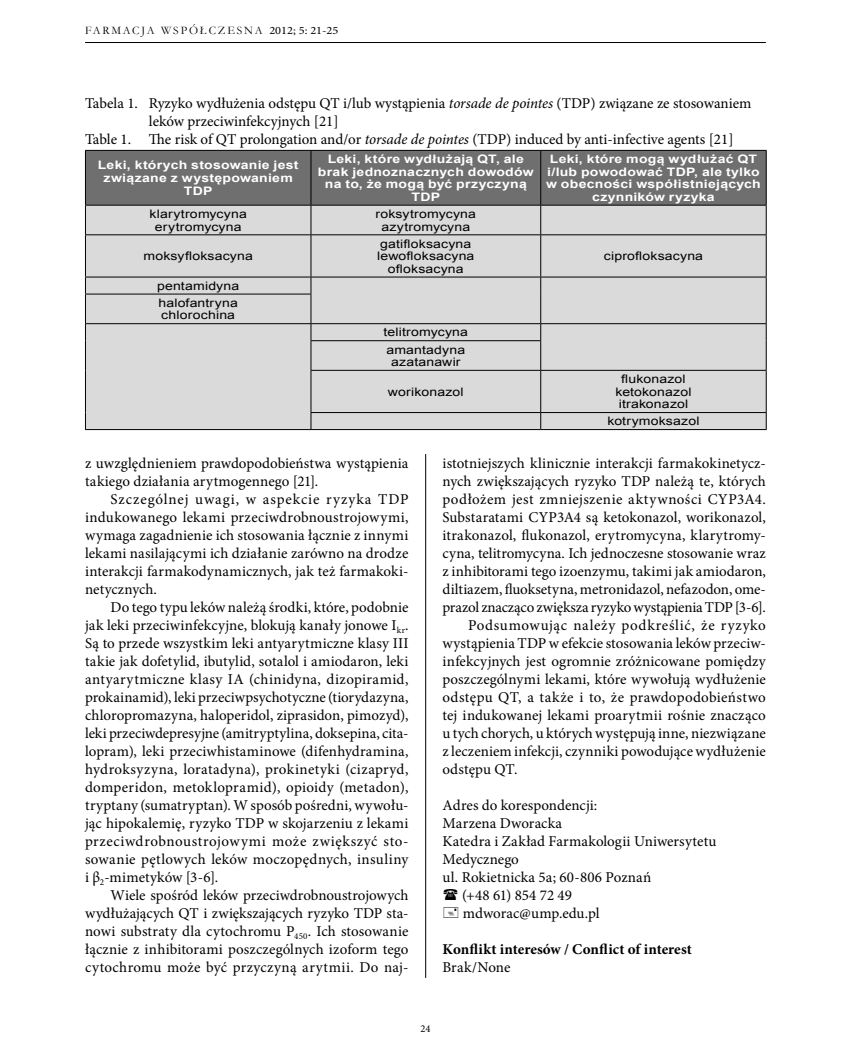
<style>
.page{position:relative;width:851px;height:1063px;background:#fff}
.page>*{position:absolute;margin:0;border:0;box-sizing:border-box;transform-origin:0 0}
.t1{font:15px/18px "Minion Pro";letter-spacing:.005em;color:#000;text-align:justify}
.t2{font:15px "Minion Pro";letter-spacing:.03em;color:#000}
.t3{font:15px "Minion Pro";letter-spacing:.025em;color:#000}
.t4{font:15px "Minion Pro";letter-spacing:.045em;color:#000}
.t5{font:700 15px "Minion Pro";color:#000}
.t6{font:11.7px/12.6px "Arial";letter-spacing:.015em;color:#000;text-align:center;scale:1.2 1}
.t7{font:700 11.7px/12.6px "Arial";letter-spacing:.02em;color:#fff;text-align:center;scale:1.2 1}
.t8{font:11.55px "Garamond";letter-spacing:.16em;color:#000}
.t9{font:10.5px "Minion Pro";color:#000}
.s1{font-family:"Minion Pro";font-size:11.25px}
.s2{font-style:italic}
</style>
<div class="page">
<hr style="left:425px;top:85px;width:1px;height:893px;background:#000">
<hr style="left:85px;top:42px;width:680px;height:1px;background:#000">
<div style="left:85px;top:85px;width:680px;height:368px;background:#fff"></div>
<div style="left:86px;top:151px;width:679px;height:54px;background:#706f6f"></div>
<div style="left:86px;top:206px;width:679px;height:223px;background:#dadada"></div>
<hr style="left:85px;top:150px;width:226px;height:1px;background:#000">
<hr style="left:85px;top:151px;width:1px;height:54px;background:#000">
<hr style="left:311px;top:150px;width:229px;height:1px;background:#000">
<hr style="left:310px;top:151px;width:1px;height:54px;background:#000">
<hr style="left:540px;top:150px;width:226px;height:1px;background:#000">
<hr style="left:540px;top:151px;width:1px;height:54px;background:#000">
<hr style="left:765px;top:151px;width:1px;height:54px;background:#000">
<hr style="left:85px;top:205px;width:226px;height:1px;background:#000">
<svg style="left:85px;top:206px;width:1px;height:28px"></svg>
<hr style="left:311px;top:205px;width:229px;height:1px;background:#000">
<svg style="left:310px;top:206px;width:1px;height:28px"></svg>
<hr style="left:540px;top:205px;width:226px;height:1px;background:#000">
<svg style="left:540px;top:206px;width:1px;height:28px"></svg>
<svg style="left:765px;top:206px;width:1px;height:28px"></svg>
<hr style="left:85px;top:234px;width:226px;height:1px;background:#000">
<hr style="left:85px;top:235px;width:1px;height:42px;background:#000">
<hr style="left:311px;top:234px;width:229px;height:1px;background:#000">
<hr style="left:310px;top:235px;width:1px;height:42px;background:#000">
<hr style="left:540px;top:234px;width:226px;height:1px;background:#000">
<hr style="left:540px;top:235px;width:1px;height:42px;background:#000">
<hr style="left:765px;top:235px;width:1px;height:42px;background:#000">
<hr style="left:85px;top:277px;width:226px;height:1px;background:#000">
<hr style="left:311px;top:277px;width:229px;height:1px;background:#000">
<hr style="left:540px;top:277px;width:226px;height:1px;background:#000">
<hr style="left:85px;top:294px;width:226px;height:1px;background:#000">
<hr style="left:85px;top:323px;width:226px;height:1px;background:#000">
<hr style="left:311px;top:323px;width:229px;height:1px;background:#000">
<hr style="left:540px;top:323px;width:226px;height:1px;background:#000">
<svg style="left:85px;top:277px;width:1px;height:93px"></svg>
<hr style="left:310px;top:340px;width:231px;height:1px;background:#000">
<svg style="left:310px;top:277px;width:1px;height:93px"></svg>
<svg style="left:540px;top:277px;width:1px;height:93px"></svg>
<svg style="left:765px;top:277px;width:1px;height:93px"></svg>
<hr style="left:85px;top:370px;width:1px;height:43px;background:#000">
<hr style="left:310px;top:370px;width:230px;height:1px;background:#000">
<hr style="left:310px;top:371px;width:1px;height:41px;background:#000">
<hr style="left:540px;top:370px;width:226px;height:1px;background:#000">
<hr style="left:540px;top:371px;width:1px;height:41px;background:#000">
<hr style="left:765px;top:371px;width:1px;height:41px;background:#000">
<svg style="left:85px;top:413px;width:1px;height:16px"></svg>
<hr style="left:310px;top:412px;width:230px;height:1px;background:#000">
<svg style="left:310px;top:413px;width:1px;height:16px"></svg>
<hr style="left:540px;top:412px;width:226px;height:1px;background:#000">
<svg style="left:540px;top:413px;width:1px;height:16px"></svg>
<svg style="left:765px;top:413px;width:1px;height:16px"></svg>
<hr style="left:85px;top:429px;width:226px;height:1px;background:#000">
<hr style="left:311px;top:429px;width:229px;height:1px;background:#000">
<hr style="left:540px;top:429px;width:226px;height:1px;background:#000">
<p class="t8" style="left:85px;top:22px;width:255px">FARMACJA WSPÓŁCZESNA <span class="s1">2012; 5: 21-25</span></p>
<p class="t1" style="left:85px;top:94px;width:667px">Tabela 1. Ryzyko wydłużenia odstępu QT i/lub wystąpienia <span class="s2">torsade de pointes</span> (TDP) związane ze stosowaniem</p>
<p class="t1" style="left:149px;top:112px;width:191px">leków przeciwinfekcyjnych [21]</p>
<p class="t1" style="left:85px;top:130px;width:650px">Table 1. The risk of QT prolongation and/or <span class="s2">torsade de pointes</span> (TDP) induced by anti-infective agents [21]</p>
<p class="t7" style="left:98px;top:159px;width:169px">Leki, których stosowanie jest związane z występowaniem<br>TDP</p>
<p class="t7" style="left:318px;top:153px;width:181px">Leki, które wydłużają QT, ale brak jednoznacznych dowodów na to, że mogą być przyczyną<br>TDP</p>
<p class="t7" style="left:546px;top:153px;width:180px">Leki, które mogą wydłużać QT i/lub powodować TDP, ale tylko w obecności współistniejących czynników ryzyka</p>
<p class="t6" style="left:149px;top:208px;width:83px">klarytromycyna erytromycyna</p>
<p class="t6" style="left:375px;top:208px;width:85px">roksytromycyna azytromycyna</p>
<p class="t6" style="left:143px;top:250px;width:93px">moksyfloksacyna</p>
<p class="t6" style="left:377px;top:237px;width:82px">gatifloksacyna lewofloksacyna ofloksacyna</p>
<p class="t6" style="left:603px;top:250px;width:84px">ciprofloksacyna</p>
<p class="t6" style="left:157px;top:277px;width:70px;line-height:17px;text-align:left">pentamidyna halofantryna</p>
<p class="t6" style="left:161px;top:309px;width:63px">chlorochina</p>
<p class="t6" style="left:383px;top:324px;width:72px;line-height:17px;text-align:left">telitromycyna amantadyna</p>
<p class="t6" style="left:391px;top:356px;width:59px">azatanawir</p>
<p class="t6" style="left:388px;top:385px;width:65px">worikonazol</p>
<p class="t6" style="left:615px;top:373px;width:65px">flukonazol ketokonazol itrakonazol</p>
<p class="t6" style="left:607px;top:415px;width:78px">kotrymoksazol</p>
<p class="t1" style="left:85px;top:454px;width:325px">z uwzględnieniem prawdopodobieństwa wystąpienia takiego działania arytmogennego [21].</p>
<p class="t1" style="left:85px;top:490px;width:325px;text-indent:26px">Szczególnej uwagi, w aspekcie ryzyka TDP indukowanego lekami przeciwdrobnoustrojowymi, wymaga zagadnienie ich stosowania łącznie z innymi lekami nasilającymi ich działanie zarówno na drodze interakcji farmakodynamicznych, jak też farmakoki&shy;netycznych.</p>
<p class="t1" style="left:85px;top:598px;width:325px;text-indent:26px">Do tego typu leków należą środki, które, podobnie jak leki przeciwinfekcyjne, blokują kanały jonowe I<sub>kr</sub>.<br>Są to przede wszystkim leki antyarytmiczne klasy III takie jak dofetylid, ibutylid, sotalol i amiodaron, leki antyarytmiczne klasy IA (chinidyna, dizopiramid, prokainamid), leki przeciwpsychotyczne (tiorydazyna, chloropromazyna, haloperidol, ziprasidon, pimozyd), leki przeciwdepresyjne (amitryptylina, doksepina, cita&shy;lopram), leki przeciwhistaminowe (difenhydramina, hydroksyzyna, loratadyna), prokinetyki (cizapryd, domperidon, metoklopramid), opioidy (metadon), tryptany (sumatryptan). W sposób pośredni, wywołu&shy;jąc hipokalemię, ryzyko TDP w skojarzeniu z lekami przeciwdrobnoustrojowymi może zwiększyć sto&shy;sowanie pętlowych leków moczopędnych, insuliny i β<sub>2</sub>-mimetyków [3-6].</p>
<p class="t1" style="left:85px;top:886px;width:325px;text-indent:26px">Wiele spośród leków przeciwdrobnoustrojowych wydłużających QT i zwiększających ryzyko TDP sta&shy;nowi substraty dla cytochromu P<sub>450</sub>. Ich stosowanie łącznie z inhibitorami poszczególnych izoform tego cytochromu może być przyczyną arytmii. Do naj-</p>
<p class="t1" style="left:442px;top:454px;width:325px">istotniejszych klinicznie interakcji farmakokinetycz-</p>
<p class="t1" style="left:442px;top:472px;width:325px">nych zwiększających ryzyko TDP należą te, których</p>
<p class="t2" style="left:442px;top:489px;width:325px">podłożem jest zmniejszenie aktywności CYP3A4.</p>
<p class="t1" style="left:442px;top:508px;width:325px">Substaratami CYP3A4 są ketokonazol, worikonazol,</p>
<p class="t1" style="left:442px;top:526px;width:325px">itrakonazol, flukonazol, erytromycyna, klarytromy-</p>
<p class="t1" style="left:442px;top:544px;width:325px">cyna, telitromycyna. Ich jednoczesne stosowanie wraz</p>
<p class="t1" style="left:442px;top:562px;width:325px">z inhibitorami tego izoenzymu, takimi jak amiodaron,</p>
<p class="t1" style="left:442px;top:580px;width:325px">diltiazem, fluoksetyna, metronidazol, nefazodon, ome-</p>
<p class="t1" style="left:442px;top:598px;width:325px">prazol znacząco zwiększa ryzyko wystąpienia TDP [3-6].</p>
<p class="t4" style="left:468px;top:615px;width:299px">Podsumowując należy podkreślić, że ryzyko</p>
<p class="t1" style="left:442px;top:634px;width:325px">wystąpienia TDP w efekcie stosowania leków przeciw-</p>
<p class="t1" style="left:442px;top:652px;width:325px">infekcyjnych jest ogromnie zróżnicowane pomiędzy</p>
<p class="t1" style="left:442px;top:670px;width:325px">poszczególnymi lekami, które wywołują wydłużenie</p>
<p class="t3" style="left:442px;top:687px;width:325px">odstępu QT, a także i to, że prawdopodobieństwo</p>
<p class="t1" style="left:442px;top:706px;width:325px">tej indukowanej lekami proarytmii rośnie znacząco</p>
<p class="t1" style="left:442px;top:724px;width:325px">u tych chorych, u których występują inne, niezwiązane</p>
<p class="t1" style="left:442px;top:742px;width:325px">z leczeniem infekcji, czynniki powodujące wydłużenie</p>
<p class="t1" style="left:442px;top:760px;width:76px">odstępu QT.</p>
<p class="t1" style="left:442px;top:796px;width:156px">Adres do korespondencji:</p>
<p class="t1" style="left:442px;top:814px;width:121px">Marzena Dworacka</p>
<p class="t1" style="left:442px;top:832px;width:275px">Katedra i Zakład Farmakologii Uniwersytetu</p>
<p class="t1" style="left:442px;top:850px;width:78px">Medycznego</p>
<p class="t1" style="left:442px;top:868px;width:210px">ul. Rokietnicka 5a; 60-806 Poznań</p>
<p class="t1" style="left:462px;top:886px;width:111px">(+48 61) 854 72 49</p>
<p class="t1" style="left:463px;top:904px;width:138px">mdworac@ump.edu.pl</p>
<p class="t5" style="left:442px;top:939px;width:251px">Konflikt interesów / Conflict of interest</p>
<p class="t1" style="left:442px;top:958px;width:69px">Brak/None</p>
<p class="t9" style="left:420px;top:1022px;width:12px">24</p>
</div>
